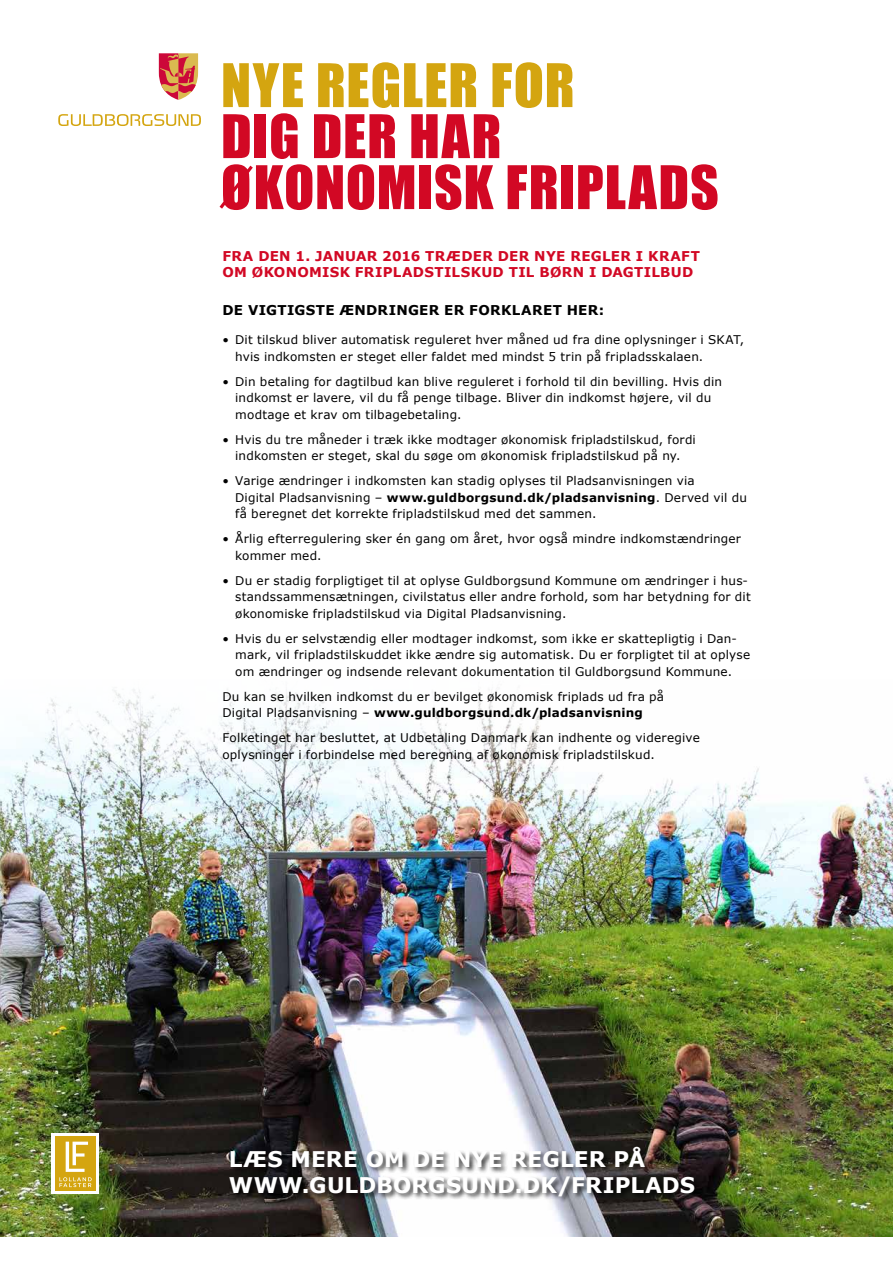
<style>
.page{position:relative;width:893px;height:1263px;background:#fff}
.page>*{position:absolute;margin:0;border:0;box-sizing:border-box;transform-origin:0 0}
.t1{font:55.5px/51px "Impact";letter-spacing:.015em;color:#d20824}
.t2{font:55.5px "Impact";letter-spacing:.02em;color:#d4a510}
.t3{font:700 21.6px/25.7px "Verdana";letter-spacing:.005em;color:#fff}
.t4{font:700 13.5px/16.5px "Verdana";letter-spacing:.02em;color:#d20824}
.t5{font:700 13.5px "Verdana";letter-spacing:.025em;color:#000}
.t6{font:12px/16.5px "Verdana";letter-spacing:.015em;color:#000}
.s1{font-weight:700}
</style>
<div class="page">
<img style="left:0;top:689px;width:893px;height:548px">
<div style="left:51px;top:1133px;width:48px;height:60px;background:#fff"></div>
<div style="left:55px;top:1136px;width:41px;height:54px;background:#d4a510"></div>
<svg style="left:59px;top:1142px;width:33px;height:45px"></svg>
<svg style="left:159px;top:53px;width:39px;height:47px;background:#d97860"></svg>
<svg style="left:58px;top:114px;width:143px;height:12px"></svg>
<div style="left:229px;top:1145px;width:473px;height:58px;background:#000;opacity:.75"></div>
<h1 class="t2" style="left:221px;top:42px;width:355px">NYE REGLER FOR</h1>
<h1 class="t1" style="left:221px;top:109px;width:499px">DIG DER HAR<br>ØKONOMISK FRIPLADS</h1>
<p class="t4" style="left:222px;top:247px;width:479px">FRA DEN 1. JANUAR 2016 TRÆDER DER NYE REGLER I KRAFT<br>OM ØKONOMISK FRIPLADSTILSKUD TIL BØRN I DAGTILBUD</p>
<p class="t5" style="left:222px;top:301px;width:383px">DE VIGTIGSTE ÆNDRINGER ER FORKLARET HER:</p>
<p class="t6" style="left:235px;top:332px;width:510px;text-indent:-13px">• Dit tilskud bliver automatisk reguleret hver måned ud fra dine oplysninger i SKAT, hvis indkomsten er steget eller faldet med mindst 5 trin på fripladsskalaen.</p>
<p class="t6" style="left:235px;top:373px;width:488px;text-indent:-13px">• Din betaling for dagtilbud kan blive reguleret i forhold til din bevilling. Hvis din indkomst er lavere, vil du få penge tilbage. Bliver din indkomst højere, vil du modtage et krav om tilbagebetaling.</p>
<p class="t6" style="left:222px;top:431px;width:475px;text-align:center">• Hvis du tre måneder i træk ikke modtager økonomisk fripladstilskud, fordi indkomsten er steget, skal du søge om økonomisk fripladstilskud på ny.</p>
<p class="t6" style="left:235px;top:473px;width:513px;text-indent:-13px">• Varige ændringer i indkomsten kan stadig oplyses til Pladsanvisningen via<br>Digital Pladsanvisning – <span class="s1">www.guldborgsund.dk/pladsanvisning</span>. Derved vil du få beregnet det korrekte fripladstilskud med det sammen.</p>
<p class="t6" style="left:235px;top:531px;width:507px;text-indent:-13px">• Årlig efterregulering sker én gang om året, hvor også mindre indkomstændringer kommer med.</p>
<p class="t6" style="left:235px;top:572px;width:517px;text-indent:-13px">• Du er stadig forpligtiget til at oplyse Guldborgsund Kommune om ændringer i hus&shy;standssammensætningen, civilstatus eller andre forhold, som har betydning for dit økonomiske fripladstilskud via Digital Pladsanvisning.</p>
<p class="t6" style="left:235px;top:630px;width:516px;text-indent:-13px">• Hvis du er selvstændig eller modtager indkomst, som ikke er skattepligtig i Dan&shy;mark, vil fripladstilskuddet ikke ændre sig automatisk. Du er forpligtet til at oplyse om ændringer og indsende relevant dokumentation til Guldborgsund Kommune.</p>
<p class="t6" style="left:222px;top:688px;width:443px">Du kan se hvilken indkomst du er bevilget økonomisk friplads ud fra på<br>Digital Pladsanvisning – <span class="s1">www.guldborgsund.dk/pladsanvisning</span></p>
<p class="t6" style="left:222px;top:730px;width:479px">Folketinget har besluttet, at Udbetaling Danmark kan indhente og videregive oplysninger i forbindelse med beregning af økonomisk fripladstilskud.</p>
<h2 class="t3" style="left:229px;top:1146px;width:468px">LÆS MERE OM DE NYE REGLER PÅ<br>WWW.GULDBORGSUND.DK/FRIPLADS</h2>
</div>
